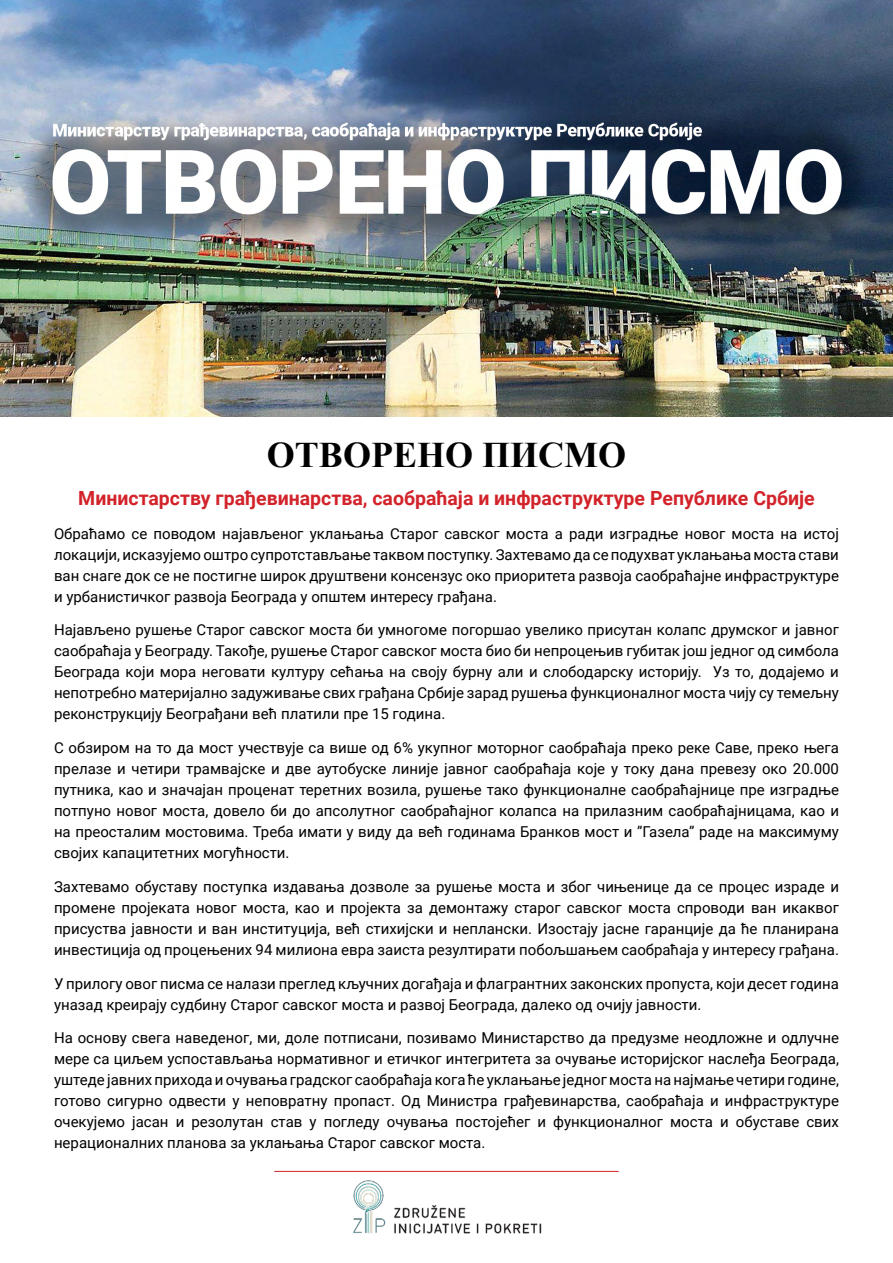
<style>
.page{position:relative;width:893px;height:1263px;background:#fff}
.page>*{position:absolute;margin:0;border:0;box-sizing:border-box;transform-origin:0 0}
.t1{font:700 36px "Times New Roman";color:#000}
.t2{font:700 19.5px "Roboto";color:#d2232a}
.t3{font:15px/21px "Roboto";color:#000;text-align:justify}
</style>
<div class="page">
<img style="left:0;top:0;width:893px;height:417px">
<img style="left:353px;top:1180px;width:189px;height:54px">
<hr style="left:274px;top:1171px;width:345px;height:1px;background:#d2232a">
<h1 class="t1" style="left:267px;top:429px;width:361px">ОТВОРЕНО ПИСМО</h1>
<h2 class="t2" style="left:78px;top:484px;width:738px">Министарству грађевинарства, саобраћаја и инфраструктуре Републике Србије</h2>
<p class="t3" style="left:54px;top:522px;width:786px">Обраћамо се поводом најављеног уклањања Старог савског моста а ради изградње новог моста на истој локацији, исказујемо оштро супротстављање таквом поступку. Захтевамо да се подухват уклањања моста стави ван снаге док се не постигне широк друштвени консензус око приоритета развоја саобраћајне инфраструктуре и урбанистичког развоја Београда у општем интересу грађана.</p>
<p class="t3" style="left:54px;top:619px;width:786px">Најављено рушење Старог савског моста би умногоме погоршао увелико присутан колапс друмског и јавног саобраћаја у Београду. Такође, рушење Старог савског моста био би непроцењив губитак још једног од симбола Београда који мора неговати културу сећања на своју бурну али и слободарску историју. Уз то, додајемо и непотребно материјално задуживање свих грађана Србије зарад рушења функционалног моста чију су темељну реконструкцију Београђани већ платили пре 15 година.</p>
<p class="t3" style="left:54px;top:737px;width:786px">С обзиром на то да мост учествује са више од 6% укупног моторног саобраћаја преко реке Саве, преко њега прелазе и четири трамвајске и две аутобуске линије јавног саобраћаја које у току дана превезу око 20.000 путника, као и значајан проценат теретних возила, рушење тако функционалне саобраћајнице пре изградње потпуно новог моста, довело би до апсолутног саобраћајног колапса на прилазним саобраћајницама, као и на преосталим мостовима. Треба имати у виду да већ годинама Бранков мост и ”Газела” раде на максимуму својих капацитетних могућности.</p>
<p class="t3" style="left:54px;top:875px;width:786px">Захтевамо обуставу поступка издавања дозволе за рушење моста и због чињенице да се процес израде и промене пројеката новог моста, као и пројекта за демонтажу старог савског моста спроводи ван икаквог присуства јавности и ван институција, већ стихијски и неплански. Изостају јасне гаранције да ће планирана инвестиција од процењених 94 милиона евра заиста резултирати побољшањем саобраћаја у интересу грађана.</p>
<p class="t3" style="left:54px;top:972px;width:786px">У прилогу овог писма се налази преглед кључних догађаја и флагрантних законских пропуста, који десет година уназад креирају судбину Старог савског моста и развој Београда, далеко од очију јавности.</p>
<p class="t3" style="left:54px;top:1027px;width:786px">На основу свега наведеног, ми, доле потписани, позивамо Министарство да предузме неодложне и одлучне мере са циљем успостављања нормативног и етичког интегритета за очување историјског наслеђа Београда, уштеде јавних прихода и очувања градског саобраћаја кога ће уклањање једног моста на најмање четири године, готово сигурно одвести у неповратну пропаст. Од Министра грађевинарства, саобраћаја и инфраструктуре очекујемо јасан и резолутан став у погледу очувања постојећег и функционалног моста и обуставе свих нерационалних планова за уклањања Старог савског моста.</p>
</div>
